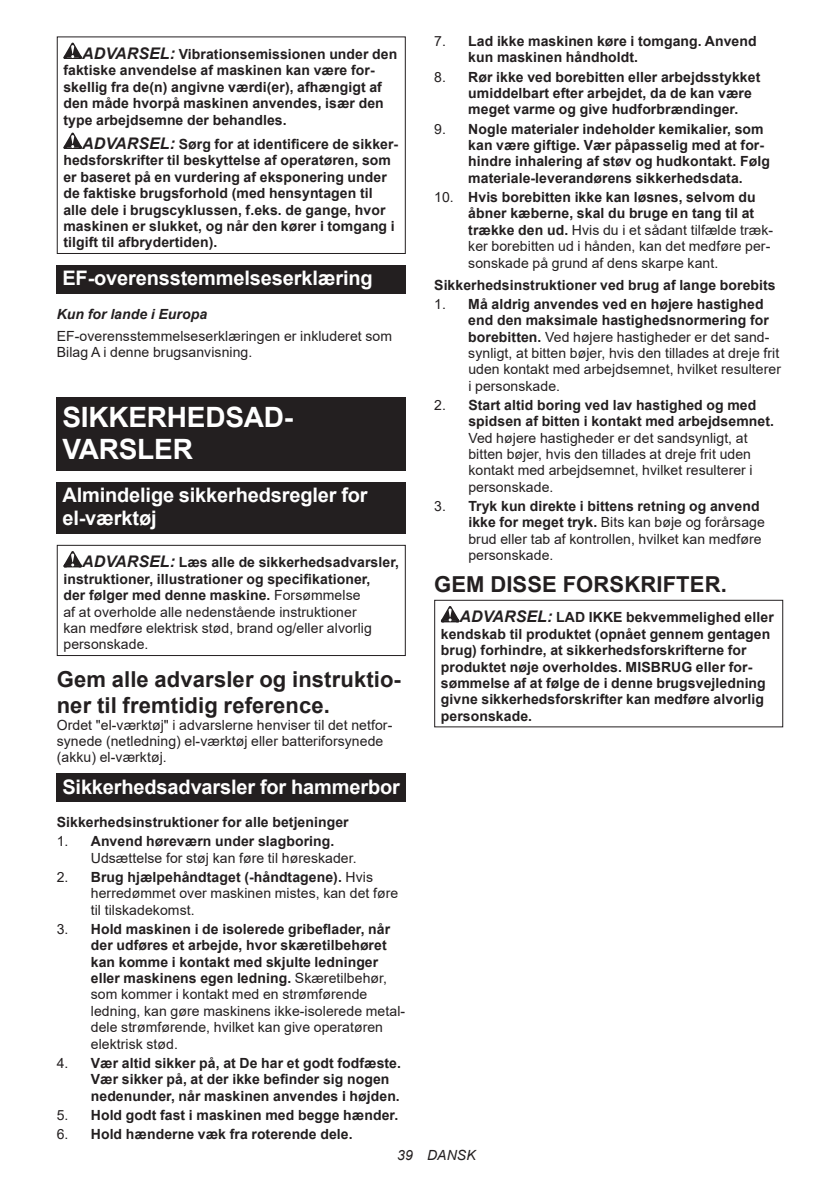
<style>
.page{position:relative;width:840px;height:1191px;background:#fff}
.page>*{position:absolute;margin:0;border:0;box-sizing:border-box;transform-origin:0 0}
.t1{font:700 28px/32.8px "Arial";letter-spacing:-.01em;color:#fff}
.t2{font:700 22px/25.8px "Arial";letter-spacing:.005em;color:#231f20}
.t3{font:700 20px/23.4px "Arial";letter-spacing:-.01em;color:#fff}
.t4{font:14px/16.4px "Arial";letter-spacing:.005em;color:#231f20}
.t5{font:700 14px/16.4px "Arial";letter-spacing:.005em;color:#231f20}
.t6{font:italic 700 14px "Arial";letter-spacing:.005em;color:#231f20}
.t7{font:italic 14px "Arial";letter-spacing:.005em;color:#231f20}
.s1{font-style:italic;font-size:16px}
.s2{font-weight:700;font-style:italic;font-size:16px}
.s3{font-weight:700}
.s4{font-weight:400}
</style>
<div class="page">
<svg style="left:63px;top:43px;width:19px;height:16px"></svg>
<svg style="left:63px;top:133px;width:19px;height:16px"></svg>
<div style="left:57px;top:36px;width:348px;height:218px;border:1px solid #231f20"></div>
<div style="left:57px;top:265px;width:348px;height:29px;background:#231f20"></div>
<div style="left:57px;top:397px;width:348px;height:74px;background:#231f20"></div>
<div style="left:57px;top:482px;width:348px;height:52px;background:#231f20"></div>
<svg style="left:63px;top:551px;width:19px;height:16px"></svg>
<div style="left:57px;top:545px;width:348px;height:111px;border:1px solid #231f20"></div>
<div style="left:57px;top:773px;width:348px;height:29px;background:#231f20"></div>
<svg style="left:440px;top:606px;width:19px;height:16px"></svg>
<div style="left:434px;top:600px;width:348px;height:127px;border:1px solid #231f20"></div>
<p class="t5" style="left:63px;top:46px;width:335px;text-indent:19px"><span class="s1">ADVARSEL:</span> Vibrationsemissionen under den faktiske anvendelse af maskinen kan være for&shy;skellig fra de(n) angivne værdi(er), afhængigt af den måde hvorpå maskinen anvendes, især den type arbejdsemne der behandles.</p>
<p class="t5" style="left:63px;top:136px;width:336px;text-indent:19px"><span class="s1">ADVARSEL:</span> Sørg for at identificere de sikker&shy;hedsforskrifter til beskyttelse af operatøren, som er baseret på en vurdering af eksponering under de faktiske brugsforhold (med hensyntagen til alle dele i brugscyklussen, f.eks. de gange, hvor maskinen er slukket, og når den kører i tomgang i tilgift til afbrydertiden).</p>
<h3 class="t3" style="left:62px;top:267px;width:312px">EF-overensstemmelseserklæring</h3>
<p class="t6" style="left:57px;top:304px;width:152px">Kun for lande i Europa</p>
<p class="t4" style="left:57px;top:327px;width:336px">EF-overensstemmelseserklæringen er inkluderet som<br>Bilag A i denne brugsanvisning.</p>
<h1 class="t1" style="left:62px;top:400px;width:232px">SIKKERHEDSAD-<br>VARSLER</h1>
<h3 class="t3" style="left:62px;top:483px;width:306px">Almindelige sikkerhedsregler for el-værktøj</h3>
<p class="t4" style="left:63px;top:554px;width:337px;text-indent:19px"><span class="s2">ADVARSEL:</span> <span class="s3">Læs alle de sikkerhedsadvarsler, instruktioner, illustrationer og specifikationer,<br>der følger med denne maskine.</span> Forsømmelse<br>af at overholde alle nedenstående instruktioner<br>kan medføre elektrisk stød, brand og/eller alvorlig personskade.</p>
<h2 class="t2" style="left:57px;top:667px;width:345px">Gem alle advarsler og instruktio&shy;ner til fremtidig reference.</h2>
<p class="t4" style="left:57px;top:716px;width:337px">Ordet "el-værktøj" i advarslerne henviser til det netfor&shy;synede (netledning) el-værktøj eller batteriforsynede (akku) el-værktøj.</p>
<h3 class="t3" style="left:62px;top:775px;width:339px">Sikkerhedsadvarsler for hammerbor</h3>
<p class="t5" style="left:57px;top:814px;width:293px">Sikkerhedsinstruktioner for alle betjeninger</p>
<p class="t4" style="left:91px;top:833px;width:267px;text-indent:-34px">1. <span class="s3">Anvend høreværn under slagboring.<br></span>Udsættelse for støj kan føre til høreskader.</p>
<p class="t4" style="left:91px;top:868px;width:309px;text-indent:-34px">2. <span class="s3">Brug hjælpehåndtaget (-håndtagene).</span> Hvis herredømmet over maskinen mistes, kan det føre til tilskadekomst.</p>
<p class="t4" style="left:91px;top:920px;width:316px;text-indent:-34px">3. <span class="s3">Hold maskinen i de isolerede gribeflader, når der udføres et arbejde, hvor skæretilbehøret kan komme i kontakt med skjulte ledninger eller maskinens egen ledning.</span> Skæretilbehør, som kommer i kontakt med en strømførende ledning, kan gøre maskinens ikke-isolerede metal&shy;dele strømførende, hvilket kan give operatøren elektrisk stød.</p>
<p class="t5" style="left:91px;top:1054px;width:311px;text-indent:-34px"><span class="s4">4.</span> Vær altid sikker på, at De har et godt fodfæste.<br>Vær sikker på, at der ikke befinder sig nogen nedenunder, når maskinen anvendes i højden.</p>
<p class="t5" style="left:57px;top:1106px;width:343px"><span class="s4">5.</span> Hold godt fast i maskinen med begge hænder.</p>
<p class="t5" style="left:57px;top:1126px;width:297px"><span class="s4">6.</span> Hold hænderne væk fra roterende dele.</p>
<p class="t5" style="left:468px;top:33px;width:290px;text-indent:-34px"><span class="s4">7.</span> Lad ikke maskinen køre i tomgang. Anvend kun maskinen håndholdt.</p>
<p class="t5" style="left:468px;top:69px;width:293px;text-indent:-34px"><span class="s4">8.</span> Rør ikke ved borebitten eller arbejdsstykket umiddelbart efter arbejdet, da de kan være meget varme og give hudforbrændinger.</p>
<p class="t5" style="left:468px;top:121px;width:303px;text-indent:-34px"><span class="s4">9.</span> Nogle materialer indeholder kemikalier, som kan være giftige. Vær påpasselig med at for&shy;hindre inhalering af støv og hudkontakt. Følg materiale-leverandørens sikkerhedsdata.</p>
<p class="t4" style="left:468px;top:189px;width:306px;text-indent:-34px">10. <span class="s3">Hvis borebitten ikke kan løsnes, selvom du åbner kæberne, skal du bruge en tang til at trække den ud.</span> Hvis du i et sådant tilfælde træk&shy;ker borebitten ud i hånden, kan det medføre per&shy;sonskade på grund af dens skarpe kant.</p>
<p class="t5" style="left:434px;top:277px;width:343px">Sikkerhedsinstruktioner ved brug af lange borebits</p>
<p class="t4" style="left:468px;top:295px;width:314px;text-indent:-34px">1. <span class="s3">Må aldrig anvendes ved en højere hastighed end den maksimale hastighedsnormering for borebitten.</span> Ved højere hastigheder er det sand&shy;synligt, at bitten bøjer, hvis den tillades at dreje frit uden kontakt med arbejdsemnet, hvilket resulterer i personskade.</p>
<p class="t5" style="left:468px;top:397px;width:307px;text-indent:-34px"><span class="s4">2.</span> Start altid boring ved lav hastighed og med spidsen af bitten i kontakt med arbejdsemnet.</p>
<p class="t4" style="left:468px;top:429px;width:286px">Ved højere hastigheder er det sandsynligt, at bitten bøjer, hvis den tillades at dreje frit uden kontakt med arbejdsemnet, hvilket resulterer i personskade.</p>
<p class="t4" style="left:468px;top:498px;width:298px;text-indent:-34px">3. <span class="s3">Tryk kun direkte i bittens retning og anvend ikke for meget tryk.</span> Bits kan bøje og forårsage brud eller tab af kontrollen, hvilket kan medføre personskade.</p>
<h2 class="t2" style="left:434px;top:571px;width:294px">GEM DISSE FORSKRIFTER.</h2>
<p class="t5" style="left:440px;top:609px;width:334px;text-indent:19px"><span class="s1">ADVARSEL:</span> LAD IKKE bekvemmelighed eller kendskab til produktet (opnået gennem gentagen brug) forhindre, at sikkerhedsforskrifterne for produktet nøje overholdes. MISBRUG eller for&shy;sømmelse af at følge de i denne brugsvejledning givne sikkerhedsforskrifter kan medføre alvorlig personskade.</p>
<p class="t7" style="left:397px;top:1146px;width:80px">39 DANSK</p>
</div>
